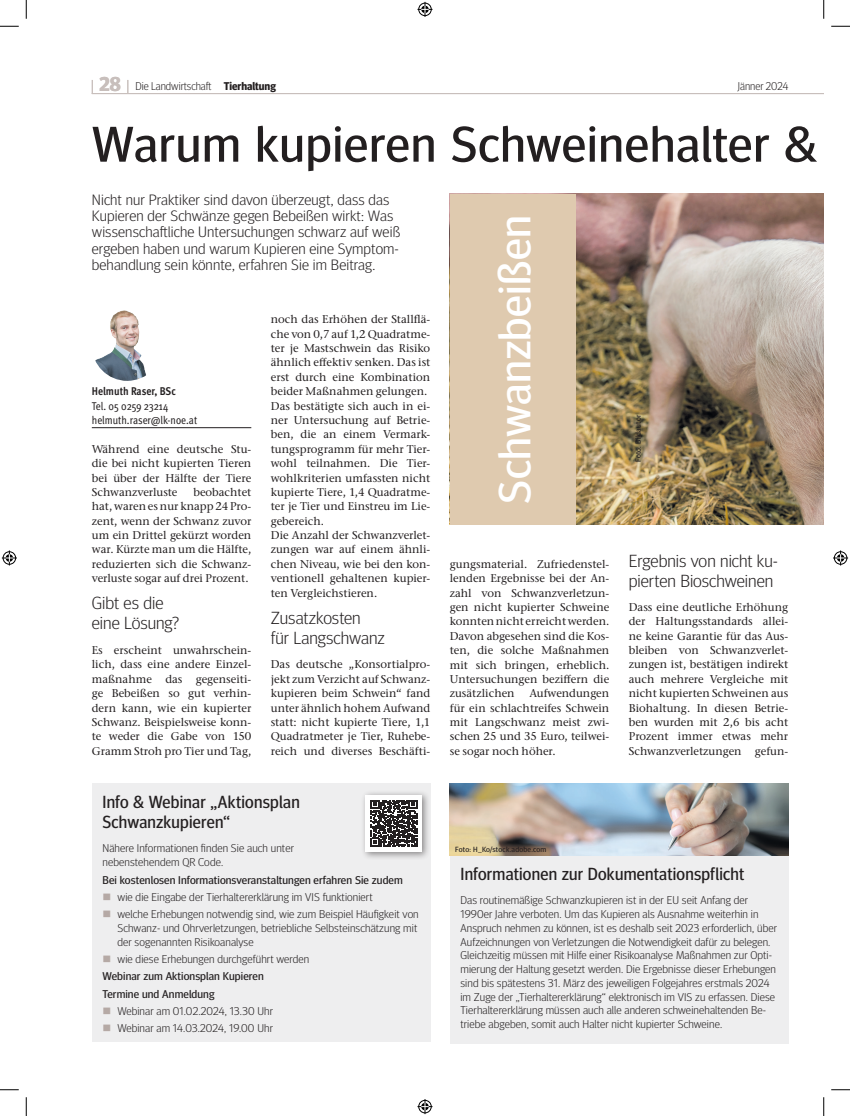
<style>
.page{position:relative;width:850px;height:1116px;background:#fff}
.page>*{position:absolute;margin:0;border:0;box-sizing:border-box;transform-origin:0 0}
.t1{font:50px "Meta Head OT";letter-spacing:.02em;color:#231f20;scale:1.05 1}
.t2{font:45px "Meta Head OT";letter-spacing:.01em;color:#fff;scale:1.05 1}
.t3{font:700 20px "Meta Head OT";color:#c8bfbc}
.t4{font:300 17.5px/20px "Meta Head OT";color:#231f20;scale:1.05 1}
.t5{font:17.5px/20px "Meta Head OT";letter-spacing:.015em;color:#231f20}
.t6{font:300 15px/16.2px "Meta Head OT";letter-spacing:.01em;color:#231f20;scale:1.05 1}
.t7{font:500 11.25px/14.4px "Stone Serif ITC Pro";color:#231f20;text-align:justify}
.t8{font:300 11.25px/13.8px "Meta Head OT";letter-spacing:.01em;color:#231f20;scale:1.05 1}
.t9{font:11.25px/17.2px "Meta Head OT";letter-spacing:.01em;color:#231f20;scale:1.05 1}
.t10{font:300 11.25px "Meta Head OT";letter-spacing:.01em;color:#231f20}
.t11{font:condensed 11.25px/14.4px "Meta OT";color:#231f20}
.t12{font:700 condensed 11.25px "Meta OT";color:#231f20}
.t13{font:7.5px "Meta Head OT";letter-spacing:.03em;color:#231f20;scale:1.05 1}
.s1{font-weight:700}
</style>
<div class="page">
<img style="left:575px;top:194px;width:248px;height:330px">
<hr style="left:92px;top:427px;width:159px;height:1px;background:#231f20">
<img style="left:92px;top:310px;width:71px;height:71px;border-radius:35px">
<hr style="left:92px;top:93px;width:731px;height:1px;background:#c8bfbc">
<svg style="left:127px;top:80px;width:1px;height:13px"></svg>
<svg style="left:92px;top:80px;width:1px;height:13px"></svg>
<div style="left:92px;top:783px;width:338px;height:259px;background:#eeeeef"></div>
<div style="left:360px;top:790px;width:71px;height:70px;background:#231f20;opacity:.5"></div>
<div style="left:366px;top:795px;width:56px;height:56px;background:#fff"></div>
<svg style="left:371px;top:800px;width:46px;height:46px"></svg>
<div style="left:450px;top:194px;width:125px;height:330px;background:#dfcaaf"></div>
<div style="left:450px;top:855px;width:338px;height:188px;background:#eeeeef"></div>
<img style="left:450px;top:783px;width:338px;height:72px">
<svg style="left:0;top:25px;width:19px;height:2px"></svg>
<svg style="left:831px;top:25px;width:19px;height:2px"></svg>
<svg style="left:0;top:1089px;width:19px;height:1px"></svg>
<svg style="left:831px;top:1089px;width:19px;height:1px"></svg>
<svg style="left:25px;top:0;width:2px;height:19px"></svg>
<svg style="left:25px;top:1097px;width:2px;height:18px"></svg>
<svg style="left:823px;top:0;width:1px;height:19px"></svg>
<svg style="left:823px;top:1097px;width:1px;height:18px"></svg>
<svg style="left:417px;top:2px;width:15px;height:15px"></svg>
<svg style="left:417px;top:1099px;width:15px;height:15px"></svg>
<svg style="left:2px;top:550px;width:15px;height:15px"></svg>
<svg style="left:833px;top:550px;width:15px;height:15px"></svg>
<h3 class="t3" style="left:99px;top:72px;width:23px">28</h3>
<h1 class="t1" style="left:92px;top:114px;width:740px">Warum kupieren Schweinehalter &amp; w</h1>
<p class="t6" style="left:92px;top:191px;width:295px">Nicht nur Praktiker sind davon überzeugt, dass das Kupieren der Schwänze gegen Bebeißen wirkt: Was wissenschaftliche Untersuchungen schwarz auf weiß ergeben haben und warum Kupieren eine Symptom&shy;behandlung sein könnte, erfahren Sie im Beitrag.</p>
<p class="t10" style="left:135px;top:80px;width:142px">Die Landwirtschaft <span class="s1">Tierhaltung</span></p>
<p class="t10" style="left:738px;top:80px;width:52px">Jänner 2024</p>
<h2 class="t2" style="left:488px;top:504px;width:277px;rotate:-90deg">Schwanzbeißen</h2>
<p class="t7" style="left:271px;top:312px;width:161px;text-align:left">noch das Erhöhen der Stallflä&shy;che von 0,7 auf 1,2 Quadratme&shy;ter je Mastschwein das Risiko ähnlich effektiv senken. Das ist erst durch eine Kombination beider Maßnahmen gelungen.<br>Das bestätigte sich auch in ei&shy;ner Untersuchung auf Betrie&shy;ben, die an einem Vermark&shy;tungsprogramm für mehr Tier&shy;wohl teilnahmen. Die Tier&shy;wohlkriterien umfassten nicht kupierte Tiere, 1,4 Quadratme&shy;ter je Tier und Einstreu im Lie&shy;gebereich.<br>Die Anzahl der Schwanzverlet&shy;zungen war auf einem ähnli&shy;chen Niveau, wie bei den kon&shy;ventionell gehaltenen kupier&shy;ten Vergleichstieren.</p>
<h3 class="t4" style="left:271px;top:607px;width:110px">Zusatzkosten<br>für Langschwanz</h3>
<p class="t7" style="left:271px;top:657px;width:161px">Das deutsche „Konsortialpro&shy;jekt zum Verzicht auf Schwanz&shy;kupieren beim Schwein“ fand unter ähnlich hohem Aufwand statt: nicht kupierte Tiere, 1,1<br>Quadratmeter je Tier, Ruhebe&shy;reich und diverses Beschäfti-</p>
<p class="t12" style="left:92px;top:384px;width:86px">Helmuth Raser, BSc</p>
<p class="t11" style="left:92px;top:398px;width:107px">Tel. 05 0259 23214 helmuth.raser@lk-noe.at</p>
<p class="t7" style="left:92px;top:442px;width:161px">Während eine deutsche Stu&shy;die bei nicht kupierten Tieren bei über der Hälfte der Tiere Schwanzverluste</p>
<p class="t13" style="left:634px;top:462px;width:47px;rotate:-90deg">Foto: Bildautor</p>
<p class="t7" style="left:92px;top:485px;width:161px;text-indent:102px">beobachtet hat, waren es nur knapp 24 Pro&shy;zent, wenn der Schwanz zuvor um ein Drittel gekürzt worden war. Kürzte man um die Hälfte, reduzierten sich die Schwanz&shy;verluste sogar auf drei Prozent.</p>
<h3 class="t4" style="left:92px;top:593px;width:85px">Gibt es die eine Lösung?</h3>
<p class="t7" style="left:92px;top:643px;width:161px">Es erscheint unwahrschein&shy;lich, dass eine andere Einzel&shy;maßnahme das gegenseiti&shy;ge Bebeißen so gut verhin&shy;dern kann, wie ein kupierter Schwanz. Beispielsweise konn&shy;te weder die Gabe von 150<br>Gramm Stroh pro Tier und Tag,</p>
<h3 class="t4" style="left:629px;top:551px;width:144px">Ergebnis von nicht ku&shy;pierten Bioschweinen</h3>
<p class="t7" style="left:629px;top:600px;width:161px">Dass eine deutliche Erhöhung der Haltungsstandards allei&shy;ne keine Garantie für das Aus&shy;bleiben von Schwanzverlet&shy;zungen ist, bestätigen indirekt auch mehrere Vergleiche mit nicht kupierten Schweinen aus Biohaltung. In diesen Betrie&shy;ben wurden mit 2,6 bis acht Prozent immer etwas mehr Schwanzverletzungen gefun-</p>
<p class="t7" style="left:450px;top:557px;width:161px">gungsmaterial. Zufriedenstel&shy;lenden Ergebnisse bei der An&shy;zahl von Schwanzverletzun&shy;gen nicht kupierter Schweine konnten nicht erreicht werden.<br>Davon abgesehen sind die Kos&shy;ten, die solche Maßnahmen mit sich bringen, erheblich.<br>Untersuchungen beziffern die zusätzlichen</p>
<p class="t7" style="left:450px;top:686px;width:161px;text-indent:80px">Aufwendungen für ein schlachtreifes Schwein mit Langschwanz meist zwi&shy;schen 25 und 35 Euro, teilwei&shy;se sogar noch höher.</p>
<h3 class="t5" style="left:102px;top:792px;width:199px">Info &amp; Webinar „Aktionsplan<br>Schwanzkupieren“</h3>
<p class="t8" style="left:102px;top:841px;width:184px">Nähere Informationen finden Sie auch unter nebenstehendem QR Code.</p>
<p class="t9" style="left:102px;top:871px;width:287px">Bei kostenlosen Informationsveranstaltungen erfahren Sie zudem</p>
<p class="t8" style="left:117px;top:888px;width:288px;line-height:17.2px">wie die Eingabe der Tierhaltererklärung im VIS funktioniert<br>welche Erhebungen notwendig sind, wie zum Beispiel Häufigkeit von</p>
<p class="t8" style="left:117px;top:920px;width:287px">Schwanz- und Ohrverletzungen, betriebliche Selbsteinschätzung mit der sogenannten Risikoanalyse</p>
<p class="t8" style="left:117px;top:951px;width:184px">wie diese Erhebungen durchgeführt werden</p>
<p class="t9" style="left:102px;top:967px;width:155px">Webinar zum Aktionsplan Kupieren<br>Termine und Anmeldung</p>
<p class="t8" style="left:117px;top:1002px;width:150px;line-height:17.2px">Webinar am 01.02.2024, 13.30 Uhr<br>Webinar am 14.03.2024, 19.00 Uhr</p>
<p class="t13" style="left:455px;top:844px;width:88px">Foto: H_Ko/stock.adobe.com</p>
<h3 class="t5" style="left:460px;top:864px;width:285px">Informationen zur Dokumentationspflicht</h3>
<p class="t8" style="left:460px;top:893px;width:303px">Das routinemäßige Schwanzkupieren ist in der EU seit Anfang der 1990er Jahre verboten. Um das Kupieren als Ausnahme weiterhin in Anspruch nehmen zu können, ist es deshalb seit 2023 erforderlich, über Aufzeichnungen von Verletzungen die Notwendigkeit dafür zu belegen.<br>Gleichzeitig müssen mit Hilfe einer Risikoanalyse Maßnahmen zur Opti&shy;mierung der Haltung gesetzt werden. Die Ergebnisse dieser Erhebungen sind bis spätestens 31. März des jeweiligen Folgejahres erstmals 2024 im Zuge der „Tierhaltererklärung“ elektronisch im VIS zu erfassen. Diese Tierhaltererklärung müssen auch alle anderen schweinehaltenden Be&shy;triebe abgeben, somit auch Halter nicht kupierter Schweine.</p>
</div>
